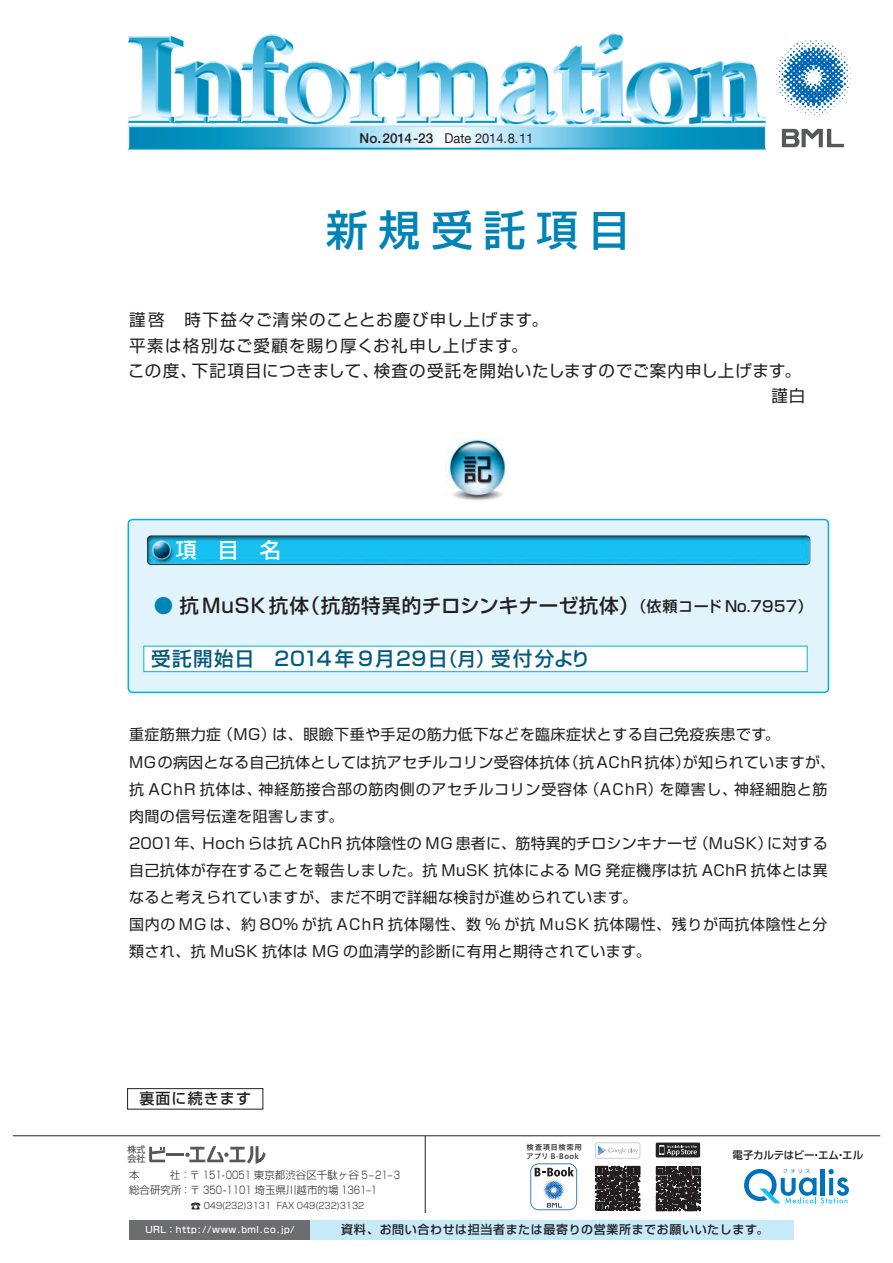
<style>
.page{position:relative;width:893px;height:1263px;background:#fff}
.page>*{position:absolute;margin:0;border:0;box-sizing:border-box;transform-origin:0 0}
.t1{font:500 42px "Shin Go Pro";letter-spacing:.25em;color:#0083b6}
.t2{font:500 21px "Shin Go Pro";color:#fff}
.t3{font:500 19.5px "Shin Go Pro";letter-spacing:.035em;color:#231f20}
.t4{font:500 19.5px "Shin Go Pro";letter-spacing:.075em;color:#005b7f}
.t5{font:16.5px "Shin Go Pro";letter-spacing:.055em;color:#231f20}
.t6{font:15px/27px "Shin Go Pro";letter-spacing:.03em;color:#231f20}
.t7{font:500 15px "Shin Go Pro";letter-spacing:.075em;color:#231f20}
.t8{font:13.5px "Helvetica Neue";color:#231f20;scale:.95 1}
.t9{font:500 12px "Shin Go Pro";letter-spacing:.05em;color:#231f20}
.t10{font:300 10.5px/15px "Shin Go Pro";color:#231f20}
.t11{font:500 10.5px "Shin Go Pro";letter-spacing:-.025em;color:#231f20}
.t12{font:300 9px "Shin Go Pro";color:#231f20;scale:.9 1}
.t13{font:500 9px "Shin Go Pro";letter-spacing:.05em;color:#fff}
.t14{font:500 9px/9.4px "Shin Go Pro";color:#57585a}
.t15{font:7.5px/9px "Hiragino UD Sans Std W5";letter-spacing:.05em;color:#231f20}
.s1{font-weight:500}
.s2{color:#0083b6}
.s3{font-size:15px}
.s4{font-size:18.6px}
.s5{font-size:10.5px}
</style>
<div class="page">
<img style="left:128px;top:33px;width:663px;height:117px">
<svg style="left:776px;top:40px;width:75px;height:75px"></svg>
<svg style="left:782px;top:129px;width:62px;height:18px"></svg>
<hr style="left:425px;top:1136px;width:1px;height:77px;background:#231f20">
<hr style="left:13px;top:1135px;width:867px;height:1px;background:#231f20">
<div style="left:310px;top:1220px;width:484px;height:19px;background:#c6eafa"></div>
<div style="left:130px;top:1220px;width:180px;height:19px;background:#6c6d70"></div>
<svg style="left:744px;top:1169px;width:105px;height:34px"></svg>
<div style="left:127px;top:1088px;width:136px;height:21px;border:1px solid #231f20"></div>
<div style="left:128px;top:519px;width:700px;height:173px;background:#e1f4fc;border-radius:4px"></div>
<div style="left:128px;top:519px;width:701px;height:174px;border:2px solid #00aeef;border-radius:4px"></div>
<img style="left:447px;top:439px;width:62px;height:62px">
<img style="left:147px;top:535px;width:663px;height:30px">
<div style="left:144px;top:646px;width:663px;height:26px;background:#fff"></div>
<div style="left:144px;top:646px;width:663px;height:26px;border:1px solid #00aeef"></div>
<svg style="left:149px;top:1147px;width:16px;height:15px"></svg>
<hr style="left:166px;top:1153px;width:18px;height:3px;background:#57585a">
<svg style="left:185px;top:1146px;width:81px;height:18px"></svg>
<svg style="left:529px;top:1162px;width:50px;height:50px"></svg>
<svg style="left:530px;top:1163px;width:47px;height:47px"></svg>
<svg style="left:655px;top:1142px;width:45px;height:16px"></svg>
<svg style="left:655px;top:1166px;width:46px;height:46px"></svg>
<svg style="left:656px;top:1167px;width:44px;height:44px;background:#373435"></svg>
<svg style="left:595px;top:1143px;width:45px;height:15px"></svg>
<svg style="left:595px;top:1165px;width:46px;height:46px"></svg>
<svg style="left:596px;top:1166px;width:44px;height:44px;background:#373334"></svg>
<p class="t8" style="left:360px;top:130px;width:184px"><span class="s1">No.2014-23</span> Date 2014.8.11</p>
<h1 class="t1" style="left:326px;top:196px;width:306px">新規受託項目</h1>
<p class="t5" style="left:129px;top:306px;width:420px">謹啓　時下益々ご清栄のこととお慶び申し上げます。</p>
<p class="t5" style="left:129px;top:332px;width:400px">平素は格別なご愛顧を賜り厚くお礼申し上げます。</p>
<p class="t5" style="left:128px;top:357px;width:674px">この度、下記項目につきまして、検査の受託を開始いたしますのでご案内申し上げます。</p>
<p class="t5" style="left:771px;top:383px;width:35px">謹白</p>
<h2 class="t2" style="left:176px;top:533px;width:106px">項　目　名</h2>
<h3 class="t3" style="left:154px;top:589px;width:660px"><span class="s2">●</span> 抗 MuSK 抗体（抗筋特異的チロシンキナーゼ抗体）<span class="s3">（依頼コード No.7957）</span></h3>
<h3 class="t4" style="left:151px;top:643px;width:441px">受託開始日　2014年 9月29日<span class="s4">（月）</span>受付分より</h3>
<p class="t6" style="left:129px;top:719px;width:707px">重症筋無力症（MG）は、眼瞼下垂や手足の筋力低下などを臨床症状とする自己免疫疾患です。<br>MGの病因となる自己抗体としては抗アセチルコリン受容体抗体（抗AChR抗体）が知られていますが、抗 AChR 抗体は、神経筋接合部の筋肉側のアセチルコリン受容体（AChR）を障害し、神経細胞と筋肉間の信号伝達を阻害します。<br>2001年、Hochらは抗 AChR 抗体陰性の MG 患者に、筋特異的チロシンキナーゼ（MuSK）に対する自己抗体が存在することを報告しました。抗 MuSK 抗体による MG 発症機序は抗 AChR 抗体とは異なると考えられていますが、まだ不明で詳細な検討が進められています。<br>国内の MG は、約 80% が抗 AChR 抗体陽性、数 % が抗 MuSK 抗体陽性、残りが両抗体陰性と分類され、抗 MuSK 抗体は MG の血清学的診断に有用と期待されています。</p>
<p class="t7" style="left:139px;top:1086px;width:113px">裏面に続きます</p>
<p class="t14" style="left:127px;top:1143px;width:19px">株式会社</p>
<p class="t15" style="left:526px;top:1142px;width:57px">検査項目検索用アプリ B-Book</p>
<p class="t10" style="left:129px;top:1166px;width:272px">本 　　 社：〒 151-0051 東京都渋谷区千駄ヶ谷 5–21–3総合研究所：〒 350-1101 埼玉県川越市的場 1361–1</p>
<p class="t12" style="left:191px;top:1198px;width:195px"><span class="s5">☎</span> 049(232)3131　FAX 049(232)3132</p>
<p class="t11" style="left:732px;top:1146px;width:132px">電子カルテはビー・エム・エル</p>
<p class="t13" style="left:145px;top:1222px;width:151px">URL：http://www.bml.co.jp/</p>
<p class="t9" style="left:341px;top:1219px;width:429px">資料、お問い合わせは担当者または最寄りの営業所までお願いいたします。</p>
</div>
